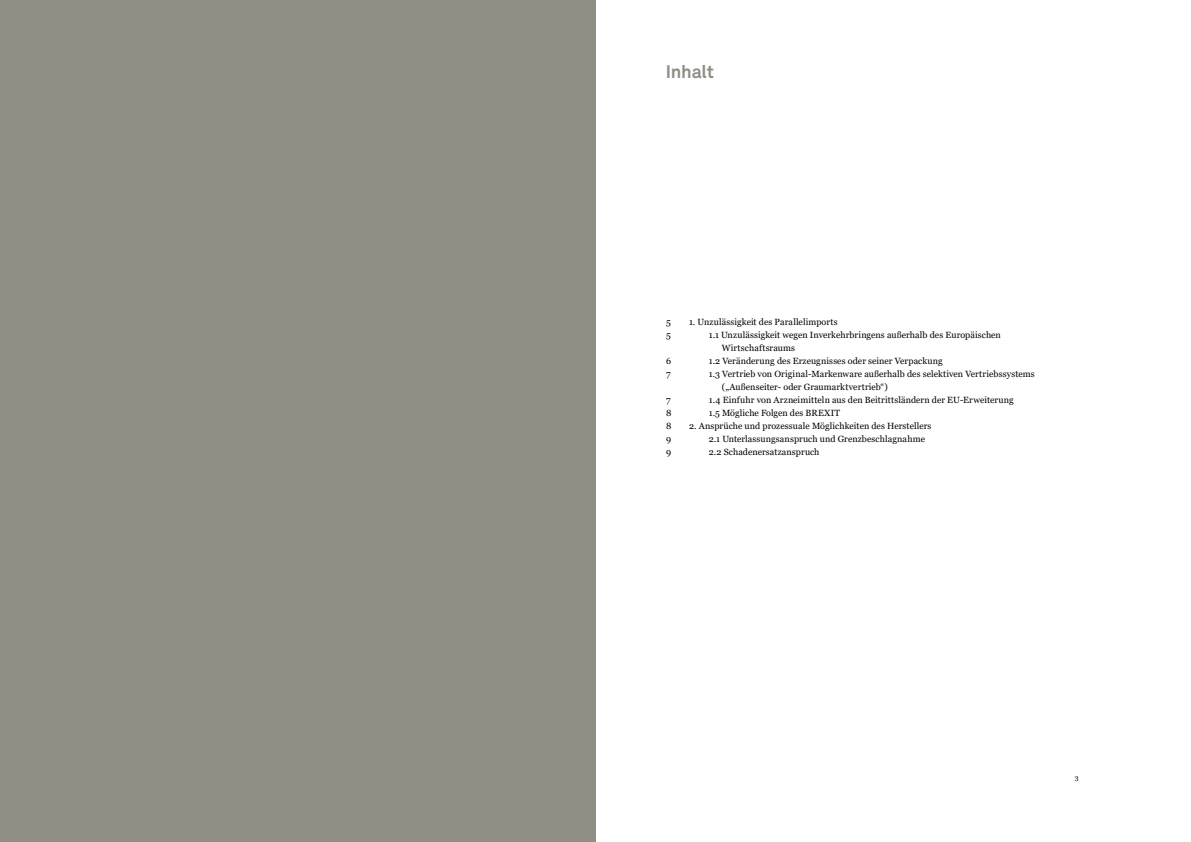
<style>
.page{position:relative;width:1191px;height:842px;background:#fff}
.page>*{position:absolute;margin:0;border:0;box-sizing:border-box;transform-origin:0 0}
.t1{font:700 18px "Akkurat Std";letter-spacing:-.01em;color:#8f8f85}
.t2{font:9px/13px "Georgia";letter-spacing:.01em;color:#000}
.t3{font:7px "Georgia";color:#000}
</style>
<div class="page">
<div style="left:0;top:0;width:595px;height:842px;background:#8f8f85"></div>
<h1 class="t1" style="left:665px;top:61px;width:50px">Inhalt</h1>
<p class="t2" style="left:666px;top:316px;width:6px">5</p>
<p class="t2" style="left:689px;top:316px;width:150px">1. Unzulässigkeit des Parallelimports</p>
<p class="t2" style="left:666px;top:329px;width:6px">5</p>
<p class="t2" style="left:722px;top:329px;width:280px;text-indent:-13px">1.1 Unzulässigkeit wegen Inverkehrbringens außerhalb des Europäischen<br>Wirtschaftsraums</p>
<p class="t2" style="left:666px;top:355px;width:7px">6</p>
<p class="t2" style="left:709px;top:355px;width:235px">1.2 Veränderung des Erzeugnisses oder seiner Verpackung</p>
<p class="t2" style="left:666px;top:368px;width:6px">7</p>
<p class="t2" style="left:722px;top:368px;width:314px;text-indent:-13px">1.3 Vertrieb von Original-Markenware außerhalb des selektiven Vertriebssystems („Außenseiter- oder Graumarktvertrieb“)</p>
<p class="t2" style="left:666px;top:394px;width:6px">7</p>
<p class="t2" style="left:709px;top:394px;width:306px">1.4 Einfuhr von Arzneimitteln aus den Beitrittsländern der EU-Erweiterung</p>
<p class="t2" style="left:666px;top:407px;width:7px">8</p>
<p class="t2" style="left:709px;top:407px;width:133px">1.5 Mögliche Folgen des BREXIT</p>
<p class="t2" style="left:666px;top:420px;width:7px">8</p>
<p class="t2" style="left:689px;top:420px;width:244px">2. Ansprüche und prozessuale Möglichkeiten des Herstellers</p>
<p class="t2" style="left:666px;top:433px;width:7px">9</p>
<p class="t2" style="left:709px;top:433px;width:218px">2.1 Unterlassungsanspruch und Grenzbeschlagnahme</p>
<p class="t2" style="left:666px;top:446px;width:7px">9</p>
<p class="t2" style="left:709px;top:446px;width:112px">2.2 Schadenersatzanspruch</p>
<p class="t3" style="left:1074px;top:774px;width:5px">3</p>
</div>
